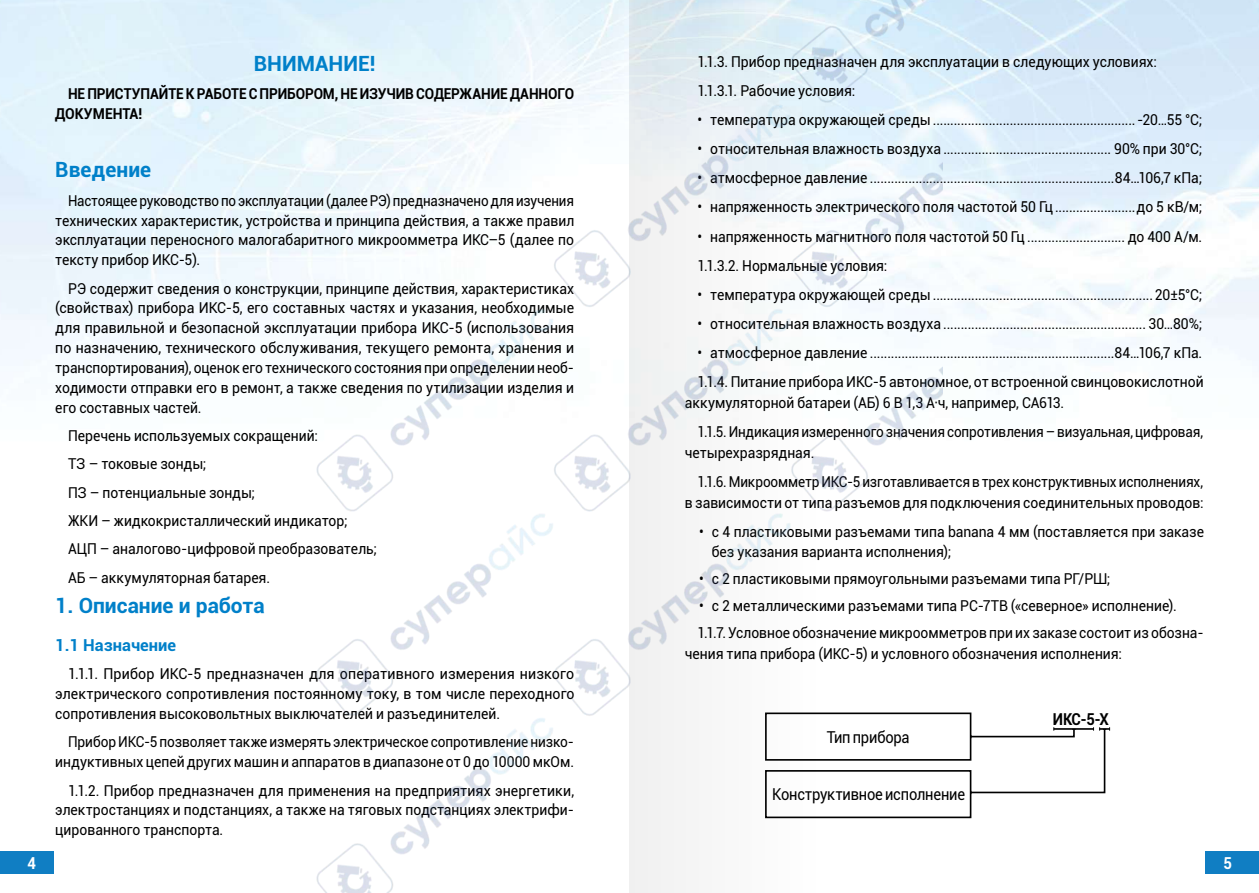
<style>
.page{position:relative;width:1259px;height:893px;background:#fff}
.page>*{position:absolute;margin:0;border:0;box-sizing:border-box;transform-origin:0 0}
.t1{font:700 21px "Roboto";color:#0080c9}
.t2{font:700 16.5px "Roboto";color:#0080c9}
.t3{font:700 16.5px "Roboto";color:#fff;scale:.9 1}
.t4{font:16.35px "Roboto";letter-spacing:-.01em;color:#000;scale:.9 1}
.t5{font:700 16.35px "Roboto";color:#000;scale:.9 1}
.t6{font:15px/19.8px "Roboto";color:#000;scale:.93 1}
.t7{font:15px/19.8px "Roboto";color:#000;text-align:justify;scale:.89 1}
.t8{font:15px/19.8px "Roboto";color:#000;text-align:justify;scale:.95 1}
.t9{font:15px/19.8px "Roboto";color:#000;text-align:justify;scale:.94 1}
.t10{font:15px/19.8px "Roboto";color:#000;text-align:right;scale:.91 1}
.t11{font:700 15px/19.8px "Roboto";letter-spacing:-.005em;color:#000;scale:.91 1}
</style>
<div class="page">
<img style="left:0;top:0;width:1259px;height:874px">
<div style="left:765px;top:712px;width:206px;height:49px;border:2px solid #000"></div>
<div style="left:765px;top:770px;width:206px;height:48px;border:2px solid #000"></div>
<svg style="left:969px;top:727px;width:141px;height:67px"></svg>
<div style="left:1205px;top:851px;width:54px;height:22px;background:#107ec3"></div>
<div style="left:0;top:851px;width:54px;height:22px;background:#107ec3"></div>
<img style="left:316px;top:0;width:626px;height:893px">
<h1 class="t1" style="left:254px;top:49px;width:123px">ВНИМАНИЕ!</h1>
<p class="t11" style="left:55px;top:84px;width:571px;text-indent:13px">НЕ ПРИСТУПАЙТЕ К РАБОТЕ С ПРИБОРОМ, НЕ ИЗУЧИВ СОДЕРЖАНИЕ ДАННОГО<br>ДОКУМЕНТА!</p>
<h1 class="t1" style="left:55px;top:155px;width:97px">Введение</h1>
<p class="t7" style="left:55px;top:190px;width:584px;text-indent:13px">Настоящее руководство по эксплуатации (далее РЭ) предназначено для изучения технических характеристик, устройства и принципа действия, а также правил эксплуатации переносного малогабаритного микроомметра ИКС–5 (далее по тексту прибор ИКС-5).</p>
<p class="t6" style="left:55px;top:278px;width:559px;text-align:justify;text-indent:13px">РЭ содержит сведения о конструкции, принципе действия, характеристиках (свойствах) прибора ИКС-5, его составных частях и указания, необходимые для правильной и безопасной эксплуатации прибора ИКС-5 (использования по назначению, технического обслуживания, текущего ремонта, хранения и транспортирования), оценок его технического состояния при определении необ&shy;ходимости отправки его в ремонт, а также сведения по утилизации изделия и его составных частей.</p>
<p class="t6" style="left:68px;top:421px;width:334px;line-height:28.3px">Перечень используемых сокращений:<br>ТЗ – токовые зонды;<br>ПЗ – потенциальные зонды;<br>ЖКИ – жидкокристаллический индикатор;<br>АЦП – аналогово-цифровой преобразователь;<br>АБ – аккумуляторная батарея.</p>
<h1 class="t1" style="left:55px;top:590px;width:211px">1. Описание и работа</h1>
<p class="t2" style="left:55px;top:633px;width:122px">1.1 Назначение</p>
<p class="t8" style="left:55px;top:663px;width:548px;text-indent:13px">1.1.1. Прибор ИКС-5 предназначен для оперативного измерения низкого электрического сопротивления постоянному току, в том числе переходного сопротивления высоковольтных выключателей и разъединителей.</p>
<p class="t10" style="left:55px;top:731px;width:571px">Прибор ИКС-5 позволяет также измерять электрическое сопротивление низко&shy;индуктивных цепей других машин и аппаратов в диапазоне от 0 до 10000 мкОм.</p>
<p class="t9" style="left:55px;top:780px;width:553px;text-indent:13px">1.1.2. Прибор предназначен для применения на предприятиях энергетики, электростанциях и подстанциях, а также на тяговых подстанциях электрифи&shy;цированного транспорта.</p>
<p class="t6" style="left:697px;top:46px;width:495px;line-height:29.1px">1.1.3. Прибор предназначен для эксплуатации в следующих условиях:<br>1.1.3.1. Рабочие условия:</p>
<p class="t6" style="left:697px;top:109px;width:544px">• температура окружающей среды ..........................................................-20…55 °C;</p>
<p class="t6" style="left:697px;top:138px;width:544px">• относительная влажность воздуха ................................................ 90% при 30°C;</p>
<p class="t6" style="left:697px;top:167px;width:544px">• атмосферное давление ......................................................................84…106,7 кПа;</p>
<p class="t6" style="left:697px;top:197px;width:544px">• напряженность электрического поля частотой 50 Гц .......................до 5 кВ/м;</p>
<p class="t6" style="left:697px;top:221px;width:544px;line-height:29.1px">• напряженность магнитного поля частотой 50 Гц ............................ до 400 А/м.<br>1.1.3.2. Нормальные условия:</p>
<p class="t6" style="left:697px;top:284px;width:544px">• температура окружающей среды ............................................................... 20±5°C;</p>
<p class="t6" style="left:697px;top:313px;width:544px">• относительная влажность воздуха .......................................................... 30…80%;</p>
<p class="t6" style="left:697px;top:338px;width:546px;line-height:29.1px">• атмосферное давление ......................................................................84…106,7 кПа.<br>1.1.4. Питание прибора ИКС-5 автономное, от встроенной свинцовокислотной</p>
<p class="t6" style="left:697px;top:388px;width:545px;line-height:29.1px;text-indent:-13px">аккумуляторной батареи (АБ) 6 В 1,3 А·ч, например, СА613.<br>1.1.5. Индикация измеренного значения сопротивления – визуальная, цифровая,</p>
<p class="t6" style="left:697px;top:437px;width:545px;line-height:29.1px;text-indent:-13px">четырехразрядная.<br>1.1.6. Микроомметр ИКС-5 изготавливается в трех конструктивных исполнениях,</p>
<p class="t6" style="left:685px;top:492px;width:559px">в зависимости от типа разъемов для подключения соединительных проводов:</p>
<p class="t6" style="left:712px;top:520px;width:531px;line-height:20.7px;text-indent:-13px">• с 4 пластиковыми разъемами типа banana 4 мм (поставляется при заказе без указания варианта исполнения);</p>
<p class="t6" style="left:699px;top:569px;width:444px">• с 2 пластиковыми прямоугольными разъемами типа РГ/РШ;</p>
<p class="t6" style="left:697px;top:592px;width:546px;line-height:27px">• с 2 металлическими разъемами типа РС-7ТВ («северное» исполнение).<br>1.1.7. Условное обозначение микроомметров при их заказе состоит из обозна-</p>
<p class="t6" style="left:685px;top:643px;width:472px">чения типа прибора (ИКС-5) и условного обозначения исполнения:</p>
<p class="t4" style="left:827px;top:725px;width:94px">Тип прибора</p>
<p class="t4" style="left:772px;top:783px;width:216px">Конструктивное исполнение</p>
<p class="t5" style="left:1053px;top:707px;width:64px">ИКС-5-Х</p>
<p class="t3" style="left:27px;top:851px;width:11px">4</p>
<p class="t3" style="left:1223px;top:851px;width:11px">5</p>
</div>
